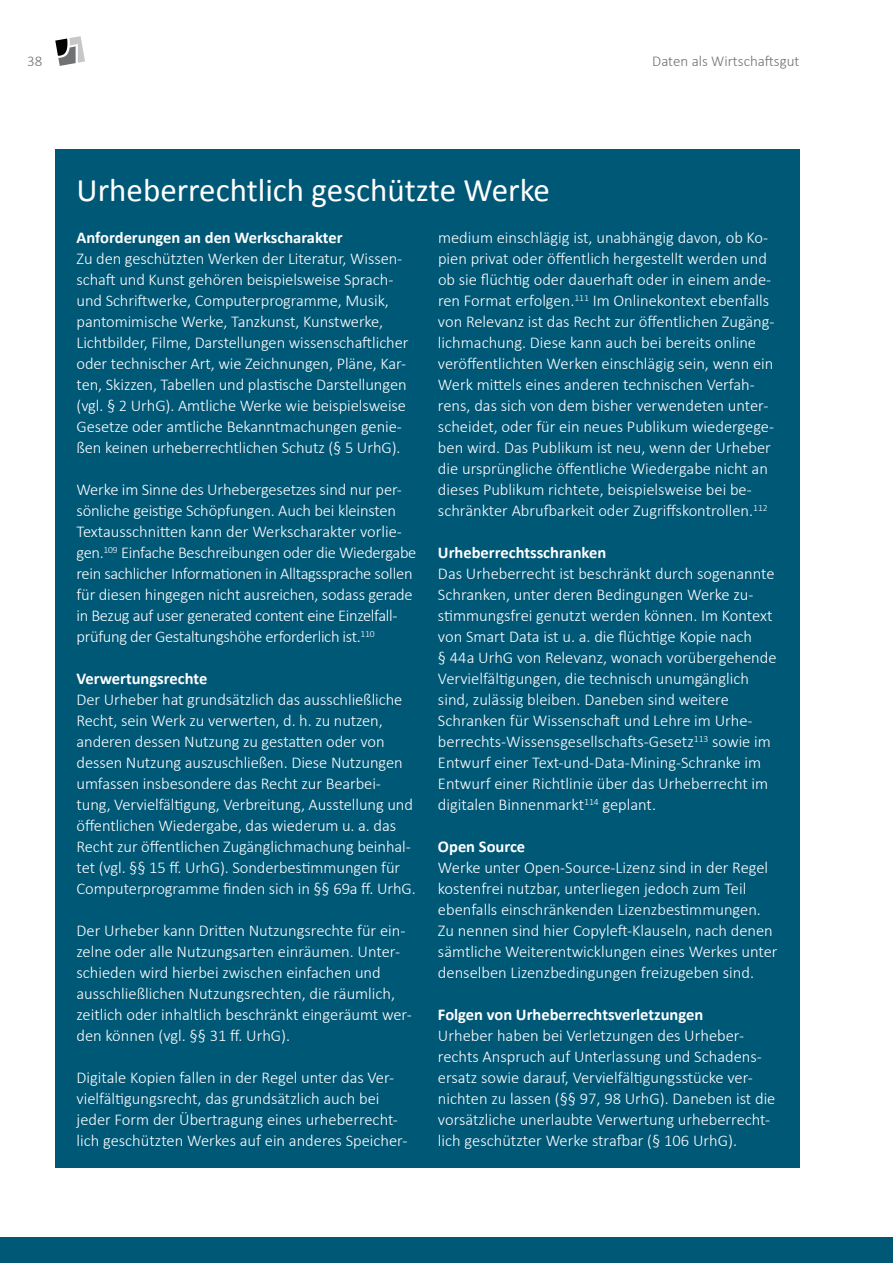
<style>
.page{position:relative;width:893px;height:1263px;background:#fff}
.page>*{position:absolute;margin:0;border:0;box-sizing:border-box;transform-origin:0 0}
.t1{font:33px "Calibri";color:#fff}
.t2{font:300 16.5px/21px "Calibri";color:#fff}
.t3{font:300 16.5px/21px "Calibri";letter-spacing:-.02em;color:#fff}
.t4{font:700 16.5px "Calibri";color:#fff}
.t5{font:300 15px "Calibri";color:#707172}
</style>
<div class="page">
<svg style="left:55px;top:36px;width:30px;height:30px"></svg>
<div style="left:0;top:1237px;width:893px;height:26px;background:#005877"></div>
<div style="left:55px;top:149px;width:744px;height:1018px;background:#005877"></div>
<p class="t5" style="left:27px;top:52px;width:17px">38</p>
<p class="t5" style="left:652px;top:52px;width:149px">Daten als Wirtschaftsgut</p>
<h1 class="t1" style="left:77px;top:169px;width:475px">Urheberrechtlich geschützte Werke</h1>
<p class="t4" style="left:77px;top:227px;width:267px">Anforderungen an den Werkscharakter</p>
<p class="t2" style="left:77px;top:247px;width:333px">Zu den geschützten Werken der Literatur, Wissen&shy;schaft und Kunst gehören beispielsweise Sprach&shy;und Schriftwerke, Computerprogramme, Musik, pantomimische Werke, Tanzkunst, Kunstwerke, Lichtbilder, Filme, Darstellungen wissenschaftlicher oder technischer Art, wie Zeichnungen, Pläne, Kar&shy;ten, Skizzen, Tabellen und plastische Darstellungen (vgl. § 2 UrhG). Amtliche Werke wie beispielsweise Gesetze oder amtliche Bekanntmachungen genie&shy;ßen keinen urheberrechtlichen Schutz (§ 5 UrhG).</p>
<p class="t3" style="left:77px;top:478px;width:341px">Werke im Sinne des Urhebergesetzes sind nur per&shy;sönliche geistige Schöpfungen. Auch bei kleinsten Textausschnitten kann der Werkscharakter vorlie&shy;gen.<sup>109</sup> Einfache Beschreibungen oder die Wiedergabe rein sachlicher Informationen in Alltagssprache sollen für diesen hingegen nicht ausreichen, sodass gerade in Bezug auf user generated content eine Einzelfall&shy;prüfung der Gestaltungshöhe erforderlich ist.<sup>110</sup></p>
<p class="t4" style="left:77px;top:668px;width:132px">Verwertungsrechte</p>
<p class="t2" style="left:77px;top:688px;width:341px">Der Urheber hat grundsätzlich das ausschließliche Recht, sein Werk zu verwerten, d. h. zu nutzen, anderen dessen Nutzung zu gestatten oder von dessen Nutzung auszuschließen. Diese Nutzungen umfassen insbesondere das Recht zur Bearbei&shy;tung, Vervielfältigung, Verbreitung, Ausstellung und öffentlichen Wiedergabe, das wiederum u. a. das Recht zur öffentlichen Zugänglichmachung beinhal&shy;tet (vgl. §§ 15 ff. UrhG). Sonderbestimmungen für Computerprogramme finden sich in §§ 69a ff. UrhG.</p>
<p class="t2" style="left:77px;top:919px;width:337px">Der Urheber kann Dritten Nutzungsrechte für ein&shy;zelne oder alle Nutzungsarten einräumen. Unter&shy;schieden wird hierbei zwischen einfachen und ausschließlichen Nutzungsrechten, die räumlich, zeitlich oder inhaltlich beschränkt eingeräumt wer&shy;den können (vgl. §§ 31 ff. UrhG).</p>
<p class="t2" style="left:77px;top:1067px;width:331px">Digitale Kopien fallen in der Regel unter das Ver&shy;vielfältigungsrecht, das grundsätzlich auch bei jeder Form der Übertragung eines urheberrecht&shy;lich geschützten Werkes auf ein anderes Speicher-</p>
<p class="t2" style="left:438px;top:227px;width:338px">medium einschlägig ist, unabhängig davon, ob Ko&shy;pien privat oder öffentlich hergestellt werden und ob sie flüchtig oder dauerhaft oder in einem ande&shy;ren Format erfolgen.<sup>111</sup> Im Onlinekontext ebenfalls von Relevanz ist das Recht zur öffentlichen Zugäng&shy;lichmachung. Diese kann auch bei bereits online veröffentlichten Werken einschlägig sein, wenn ein Werk mittels eines anderen technischen Verfah&shy;rens, das sich von dem bisher verwendeten unter&shy;scheidet, oder für ein neues Publikum wiedergege&shy;ben wird. Das Publikum ist neu, wenn der Urheber die ursprüngliche öffentliche Wiedergabe nicht an dieses Publikum richtete, beispielsweise bei be&shy;schränkter Abrufbarkeit oder Zugriffskontrollen.<sup>112</sup></p>
<p class="t4" style="left:438px;top:542px;width:170px">Urheberrechtsschranken</p>
<p class="t2" style="left:438px;top:562px;width:340px">Das Urheberrecht ist beschränkt durch sogenannte Schranken, unter deren Bedingungen Werke zu&shy;stimmungsfrei genutzt werden können. Im Kontext von Smart Data ist u. a. die flüchtige Kopie nach<br>§ 44a UrhG von Relevanz, wonach vorübergehende Vervielfältigungen, die technisch unumgänglich sind, zulässig bleiben. Daneben sind weitere Schranken für Wissenschaft und Lehre im Urhe&shy;berrechts-Wissensgesellschafts-Gesetz<sup>113</sup> sowie im Entwurf einer Text-und-Data-Mining-Schranke im Entwurf einer Richtlinie über das Urheberrecht im digitalen Binnenmarkt<sup>114</sup> geplant.</p>
<p class="t4" style="left:438px;top:836px;width:89px">Open Source</p>
<p class="t2" style="left:438px;top:856px;width:341px">Werke unter Open-Source-Lizenz sind in der Regel kostenfrei nutzbar, unterliegen jedoch zum Teil ebenfalls einschränkenden Lizenzbestimmungen.<br>Zu nennen sind hier Copyleft-Klauseln, nach denen sämtliche Weiterentwicklungen eines Werkes unter denselben Lizenzbedingungen freizugeben sind.</p>
<p class="t4" style="left:438px;top:1004px;width:267px">Folgen von Urheberrechtsverletzungen</p>
<p class="t2" style="left:438px;top:1024px;width:339px">Urheber haben bei Verletzungen des Urheber&shy;rechts Anspruch auf Unterlassung und Schadens&shy;ersatz sowie darauf, Vervielfältigungsstücke ver&shy;nichten zu lassen (§§ 97, 98 UrhG). Daneben ist die vorsätzliche unerlaubte Verwertung urheberrecht&shy;lich geschützter Werke strafbar (§ 106 UrhG).</p>
</div>
